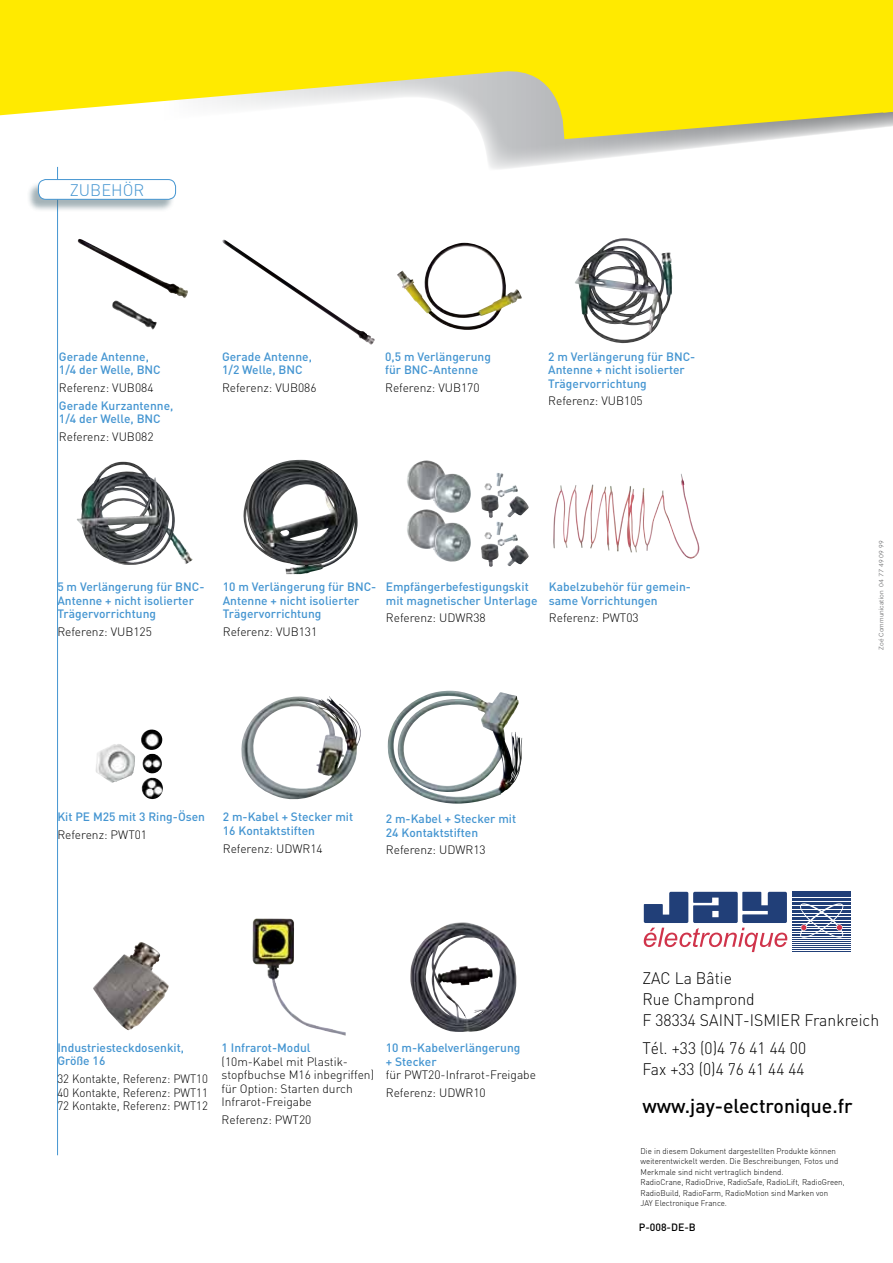
<style>
.page{position:relative;width:893px;height:1263px;background:#fff}
.page>*{position:absolute;margin:0;border:0;box-sizing:border-box;transform-origin:0 0}
.t1{font:500 19.8px "DIN";color:#000}
.t2{font:300 16.5px/21px "DIN";color:#000;scale:.95 1}
.t3{font:300 16.5px "DIN";color:#4495d1}
.t4{font:500 12px/13.5px "DIN";color:#4495d1}
.t5{font:300 12px/13.5px "DIN";color:#000}
.t6{font:300 12px/13.5px "DIN";color:#000;text-align:justify;scale:.95 1}
.t7{font:500 10.5px "DIN";color:#000}
.t8{font:300 8.25px/10.5px "DIN";color:#000;scale:.96 1}
.t9{font:300 6.75px "Corporate";color:#58595b;scale:1.11 1}
</style>
<div class="page">
<svg style="left:483px;top:139px;width:291px;height:30px"></svg>
<svg style="left:0;top:0;width:893px;height:139px;background:#f8e939"></svg>
<div style="left:792px;top:892px;width:59px;height:60px;background:#213f78"></div>
<hr style="left:792px;top:897px;width:59px;height:1px;background:#fff">
<hr style="left:792px;top:906px;width:59px;height:1px;background:#fff">
<hr style="left:792px;top:909px;width:59px;height:1px;background:#fff">
<hr style="left:792px;top:913px;width:59px;height:1px;background:#fff">
<hr style="left:792px;top:916px;width:59px;height:1px;background:#fff">
<hr style="left:792px;top:920px;width:59px;height:1px;background:#fff">
<hr style="left:792px;top:923px;width:59px;height:1px;background:#fff">
<hr style="left:792px;top:926px;width:59px;height:1px;background:#fff">
<hr style="left:792px;top:928px;width:59px;height:1px;background:#fff">
<hr style="left:792px;top:931px;width:59px;height:1px;background:#fff">
<hr style="left:792px;top:933px;width:59px;height:1px;background:#fff">
<hr style="left:792px;top:936px;width:59px;height:1px;background:#fff">
<hr style="left:792px;top:938px;width:59px;height:1px;background:#fff">
<hr style="left:792px;top:940px;width:59px;height:1px;background:#fff">
<hr style="left:792px;top:942px;width:59px;height:1px;background:#fff">
<hr style="left:792px;top:944px;width:59px;height:1px;background:#fff">
<hr style="left:792px;top:946px;width:59px;height:1px;background:#fff">
<hr style="left:792px;top:948px;width:59px;height:1px;background:#fff">
<hr style="left:792px;top:950px;width:59px;height:1px;background:#fff">
<hr style="left:792px;top:901px;width:59px;height:1px;background:#fff">
<svg style="left:799px;top:903px;width:46px;height:35px"></svg>
<svg style="left:644px;top:892px;width:143px;height:60px"></svg>
<hr style="left:57px;top:167px;width:1px;height:988px;background:#4495d1">
<div style="left:27px;top:181px;width:148px;height:32px;background:#4b6872;opacity:.5"></div>
<div style="left:38px;top:180px;width:138px;height:19px;background:#fff;border-radius:8px"></div>
<div style="left:38px;top:179px;width:138px;height:20px;border:1px solid #4495d1;border-radius:8px"></div>
<img style="left:95px;top:729px;width:68px;height:70px">
<img style="left:77px;top:462px;width:116px;height:103px">
<img style="left:241px;top:696px;width:120px;height:104px">
<img style="left:253px;top:918px;width:93px;height:118px">
<img style="left:243px;top:460px;width:115px;height:114px">
<img style="left:407px;top:518px;width:122px;height:49px">
<img style="left:407px;top:460px;width:122px;height:58px">
<img style="left:388px;top:691px;width:134px;height:113px">
<img style="left:222px;top:240px;width:153px;height:105px">
<img style="left:397px;top:243px;width:125px;height:87px">
<img style="left:575px;top:238px;width:98px;height:105px">
<img style="left:77px;top:239px;width:111px;height:59px">
<img style="left:112px;top:301px;width:45px;height:29px">
<img style="left:93px;top:942px;width:47px;height:46px">
<img style="left:553px;top:474px;width:145px;height:84px">
<img style="left:410px;top:922px;width:106px;height:110px">
<h2 class="t3" style="left:70px;top:180px;width:76px">ZUBEHÖR</h2>
<p class="t4" style="left:59px;top:349px;width:91px">Gerade Antenne,<br>1/4 der Welle, BNC</p>
<p class="t5" style="left:59px;top:381px;width:96px">Referenz: VUB084</p>
<p class="t4" style="left:59px;top:398px;width:116px">Gerade Kurzantenne,<br>1/4 der Welle, BNC</p>
<p class="t5" style="left:59px;top:430px;width:96px">Referenz: VUB082</p>
<p class="t4" style="left:222px;top:349px;width:91px">Gerade Antenne,<br>1/2 Welle, BNC</p>
<p class="t5" style="left:222px;top:381px;width:96px">Referenz: VUB086</p>
<p class="t4" style="left:385px;top:349px;width:107px">0,5 m Verlängerung für BNC</p>
<p class="t4" style="left:428px;top:363px;width:52px">-Antenne</p>
<p class="t5" style="left:385px;top:381px;width:96px">Referenz: VUB170</p>
<p class="t4" style="left:548px;top:349px;width:127px">2 m Verlängerung für BNC</p>
<p class="t4" style="left:690px;top:349px;width:7px">-</p>
<p class="t4" style="left:548px;top:363px;width:138px">Antenne + nicht isolierter<br>Trägervorrichtung</p>
<p class="t5" style="left:548px;top:394px;width:96px">Referenz: VUB105</p>
<p class="t4" style="left:57px;top:580px;width:127px">5 m Verlängerung für BNC</p>
<p class="t4" style="left:199px;top:580px;width:7px">-</p>
<p class="t4" style="left:57px;top:593px;width:138px">Antenne + nicht isolierter<br>Trägervorrichtung</p>
<p class="t5" style="left:57px;top:625px;width:96px">Referenz: VUB125</p>
<p class="t4" style="left:223px;top:580px;width:133px">10 m Verlängerung für BNC</p>
<p class="t4" style="left:371px;top:580px;width:7px">-</p>
<p class="t4" style="left:223px;top:593px;width:138px">Antenne + nicht isolierter<br>Trägervorrichtung</p>
<p class="t5" style="left:223px;top:625px;width:96px">Referenz: VUB131</p>
<p class="t4" style="left:386px;top:580px;width:153px">Empfängerbefestigungskit mit magnetischer U nterlage</p>
<p class="t5" style="left:386px;top:611px;width:101px">Referenz: UDWR38</p>
<p class="t4" style="left:549px;top:580px;width:144px">Kabelzubehör für gemein&shy;same Vorrichtungen</p>
<p class="t5" style="left:549px;top:611px;width:91px">Referenz: PWT03</p>
<p class="t9" style="left:878px;top:650px;width:100px;rotate:-90deg">Zoé Communication 04 77 49 09 99</p>
<p class="t4" style="left:57px;top:810px;width:149px">Kit PE M25 mit 3 Ring-Ösen</p>
<p class="t5" style="left:57px;top:828px;width:91px">Referenz: PWT01</p>
<p class="t4" style="left:223px;top:810px;width:132px">2 m-Kabel + Stecker mit<br>16 Kontaktstiften</p>
<p class="t5" style="left:223px;top:841px;width:101px">Referenz: UDWR14</p>
<p class="t4" style="left:386px;top:812px;width:132px">2 m-Kabel + Stecker mit<br>24 Kontaktstiften</p>
<p class="t5" style="left:386px;top:843px;width:101px">Referenz: UDWR13</p>
<p class="t4" style="left:57px;top:1040px;width:128px">I ndustriesteckdosenkit,<br>Größe 16</p>
<p class="t6" style="left:57px;top:1072px;width:160px">32 Kontakte, Referenz: PWT10<br>40 Kontakte, Referenz: PWT11<br>72 Kontakte, Referenz: PWT12</p>
<p class="t4" style="left:222px;top:1040px;width:90px">1 I nfrarot-Modul</p>
<p class="t5" style="left:222px;top:1054px;width:154px">(10m-Kabel mit Plastik&shy;stopfbuchse M16 inbegriffen) für Option: Starten durch<br>Infrarot-Freigabe</p>
<p class="t5" style="left:222px;top:1113px;width:91px">Referenz: PWT20</p>
<p class="t4" style="left:386px;top:1040px;width:136px">10 m-Kabelverlängerung + Stecker</p>
<p class="t5" style="left:386px;top:1066px;width:152px;line-height:17.7px">für PWT20-Infrarot-Freigabe<br>Referenz: UDWR10</p>
<h2 class="t2" style="left:642px;top:967px;width:251px">ZAC La Bâtie<br>Rue Champrond<br>F 38334 SAINT-ISMIER Frankreich</h2>
<h2 class="t2" style="left:642px;top:1037px;width:174px">Tél. +33 (0)4 76 41 44 00<br>Fax +33 (0)4 76 41 44 44</h2>
<h1 class="t1" style="left:642px;top:1093px;width:212px">www.jay-electronique.fr</h1>
<p class="t8" style="left:641px;top:1145px;width:214px">Die in diesem Dokument dargestellten Produkte können weiterentwickelt werden. Die Beschreibungen, Fotos und Merkmale sind nicht vertraglich bindend.<br>RadioCrane, RadioDrive, RadioSafe, RadioLift, RadioGreen, RadioBuild, RadioFarm, RadioMotion sind Marken von<br>JAY Electronique France.</p>
<p class="t7" style="left:639px;top:1220px;width:57px">P-008-D E-B</p>
</div>
